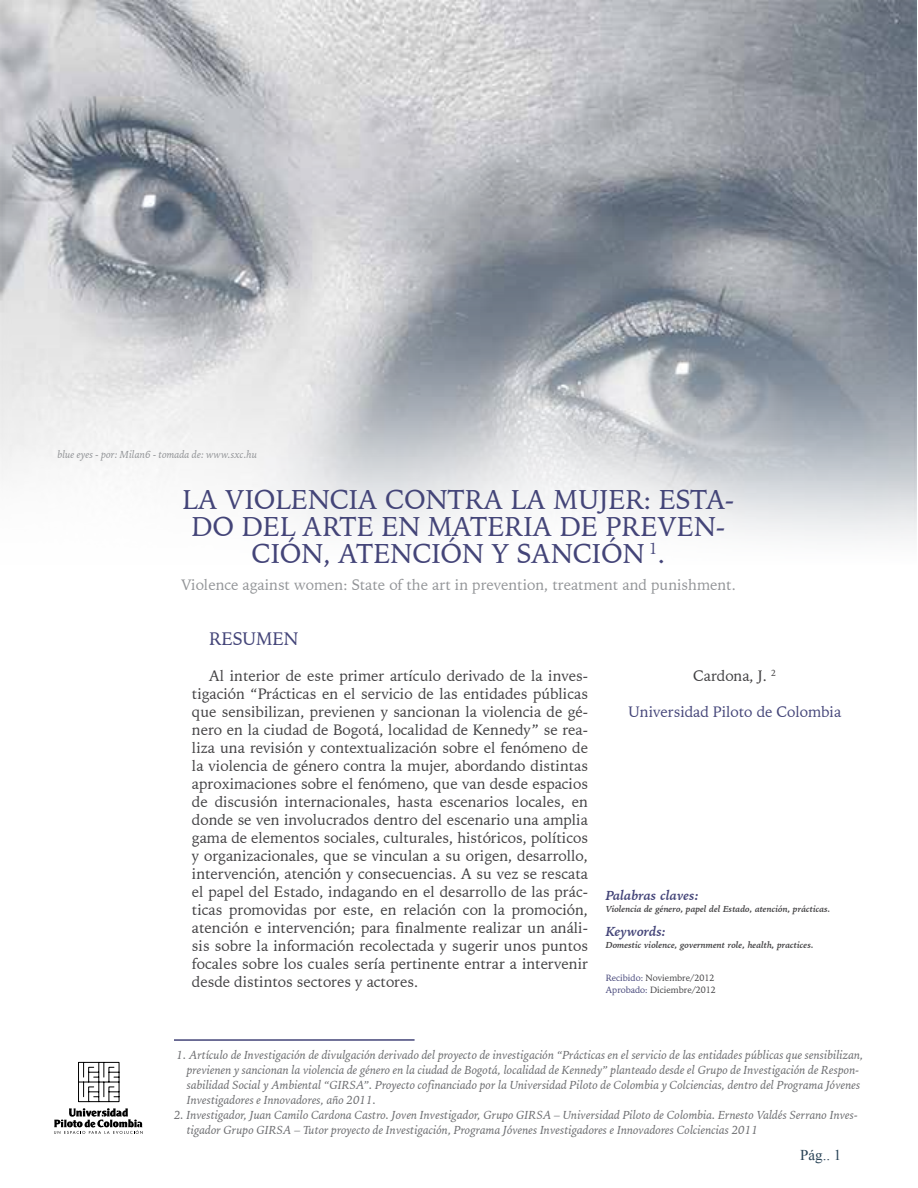
<style>
.page{position:relative;width:918px;height:1188px;background:#fff}
.page>*{position:absolute;margin:0;border:0;box-sizing:border-box;transform-origin:0 0}
.t1{font:27px/27px "Iowan Old Style BT";color:#434478;text-align:center}
.t2{font:18px "Iowan Old Style BT";color:#434478}
.t3{font:15px/18px "Iowan Old Style BT";color:#414042;text-align:justify}
.t4{font:15px "Iowan Old Style BT";color:#939598}
.t5{font:15px "Iowan Old Style BT";color:#434478}
.t6{font:15px "Times New Roman";color:#2a4458}
.t7{font:italic 700 13.5px "Iowan Old Style BT";color:#434478}
.t8{font:italic 12px/15px "Iowan Old Style BT";color:#6d6e71}
.t9{font:italic 10.5px "Iowan Old Style BT";color:#939598}
.t10{font:italic 700 9px "Iowan Old Style BT";color:#414042}
.t11{font:9px/12px "Iowan Old Style BT";color:#414042}
.s1{color:#434478}
</style>
<div class="page">
<svg style="left:78px;top:1061px;width:41px;height:42px"></svg>
<svg style="left:78px;top:1062px;width:42px;height:40px"></svg>
<svg style="left:54px;top:1108px;width:89px;height:26px"></svg>
<img style="left:0;top:0;width:917px;height:540px">
<hr style="left:174px;top:1039px;width:241px;height:2px;background:#434478">
<p class="t9" style="left:57px;top:447px;width:201px">blue eyes - por: Milan6 - tomada de: www.sxc.hu</p>
<h1 class="t1" style="left:182px;top:486px;width:554px">La violencia contra la mujer: Esta&shy;do del arte en materia de preven&shy;ción, atención y sanción <sup>1</sup>.</h1>
<p class="t4" style="left:181px;top:575px;width:556px">Violence against women: State of the art in prevention, treatment and punishment.</p>
<p class="t2" style="left:209px;top:627px;width:14px">RESUMEN</p>
<p class="t3" style="left:192px;top:666px;width:398px;text-indent:17px">Al interior de este primer artículo derivado de la inves&shy;tigación “Prácticas en el servicio de las entidades públicas que sensibilizan, previenen y sancionan la violencia de gé&shy;nero en la ciudad de Bogotá, localidad de Kennedy” se rea&shy;liza una revisión y contextualización sobre el fenómeno de la violencia de género contra la mujer, abordando distintas aproximaciones sobre el fenómeno, que van desde espacios de discusión internacionales, hasta escenarios locales, en donde se ven involucrados dentro del escenario una amplia gama de elementos sociales, culturales, históricos, políticos y organizacionales, que se vinculan a su origen, desarrollo, intervención, atención y consecuencias. A su vez se rescata el papel del Estado, indagando en el desarrollo de las prác&shy;ticas promovidas por este, en relación con la promoción, atención e intervención; para finalmente realizar un análi&shy;sis sobre la información recolectada y sugerir unos puntos focales sobre los cuales sería pertinente entrar a intervenir desde distintos sectores y actores.</p>
<p class="t3" style="left:693px;top:667px;width:84px">Cardona, J. <sup>2</sup></p>
<p class="t5" style="left:628px;top:702px;width:215px">Universidad Piloto de Colombia</p>
<p class="t7" style="left:606px;top:887px;width:94px">Palabras claves:</p>
<p class="t10" style="left:606px;top:904px;width:226px">Violencia de género, papel del Estado, atención, prácticas.</p>
<p class="t7" style="left:606px;top:923px;width:62px">Keywords:</p>
<p class="t10" style="left:606px;top:940px;width:209px">Domestic violence, government role, health, practices.</p>
<p class="t11" style="left:606px;top:972px;width:112px"><span class="s1">Recibido:</span> Noviembre/2012<br><span class="s1">Aprobado:</span> Diciembre/2012</p>
<p class="t8" style="left:187px;top:1047px;width:678px;text-indent:-10px">1. Artículo de Investigación de divulgación derivado del proyecto de investigación “Prácticas en el servicio de las entidades públicas que sensibilizan, previenen y sancionan la violencia de género en la ciudad de Bogotá, localidad de Kennedy” planteado desde el Grupo de Investigación de Respon&shy;sabilidad Social y Ambiental “GIRSA”. Proyecto cofinanciado por la Universidad Piloto de Colombia y Colciencias, dentro del Programa Jóvenes Investigadores e Innovadores, año 2011.</p>
<p class="t8" style="left:187px;top:1107px;width:672px;text-indent:-13px">2. Investigador, Juan Camilo Cardona Castro. Joven Investigador, Grupo GIRSA – Universidad Piloto de Colombia. Ernesto Valdés Serrano Inves&shy;tigador Grupo GIRSA – Tutor proyecto de Investigación, Programa Jóvenes Investigadores e Innovadores Colciencias 2011</p>
<p class="t6" style="left:800px;top:1145px;width:43px">Pág.. 1</p>
</div>
